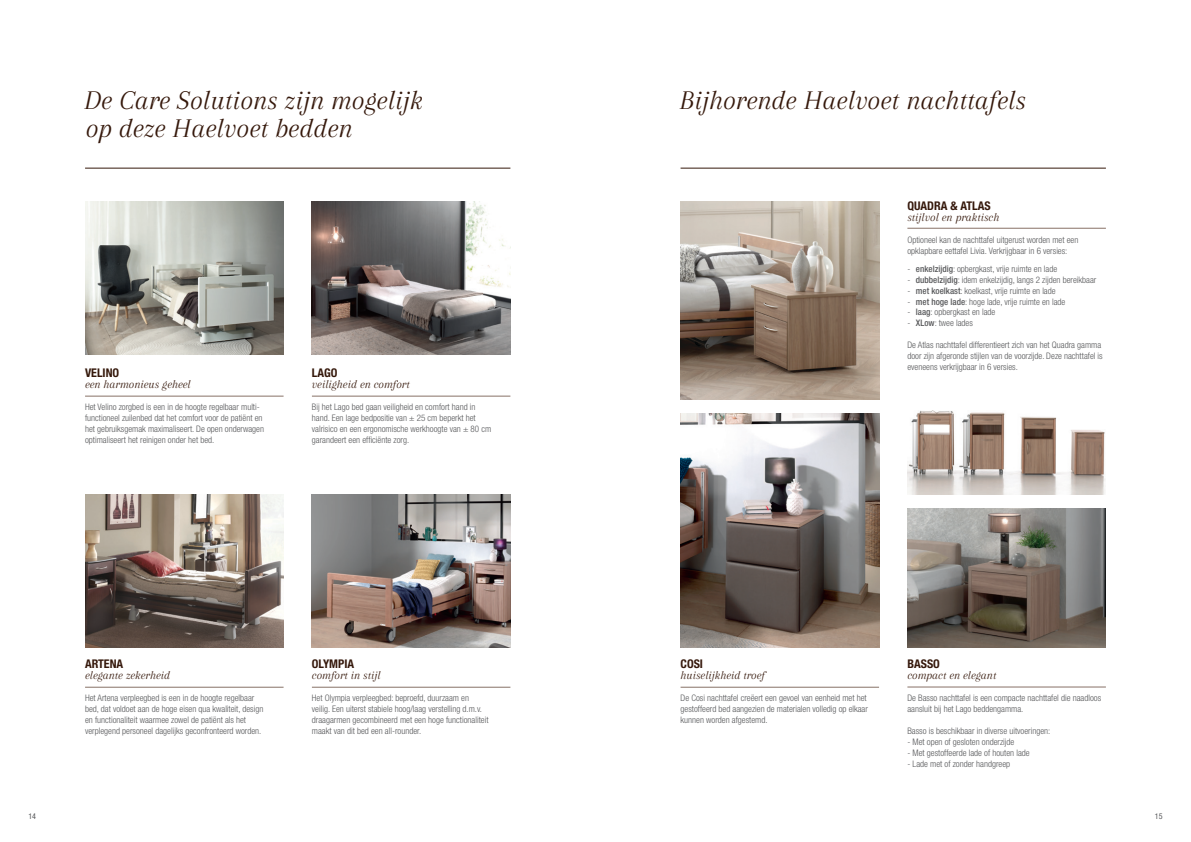
<style>
.page{position:relative;width:1191px;height:842px;background:#fff}
.page>*{position:absolute;margin:0;border:0;box-sizing:border-box;transform-origin:0 0}
.t1{font:italic 28px/28px "Arapey";color:#35180b}
.t2{font:italic 12px "Arapey";color:#35180b}
.t3{font:700 condensed 12px "Helvetica Neue LT Std";color:#35180b}
.t4{font:300 condensed 9px/11px "Helvetica Neue LT Std";color:#57585a}
.t5{font:condensed 8px "Helvetica Neue LT Std";color:#57585a}
.s1{font-weight:500}
</style>
<div class="page">
<img style="left:85px;top:201px;width:198px;height:153px">
<img style="left:312px;top:201px;width:198px;height:153px">
<img style="left:85px;top:494px;width:198px;height:153px">
<img style="left:312px;top:494px;width:198px;height:153px">
<img style="left:907px;top:410px;width:198px;height:85px">
<img style="left:907px;top:509px;width:199px;height:138px">
<img style="left:680px;top:201px;width:199px;height:198px">
<img style="left:680px;top:414px;width:199px;height:233px">
<hr style="left:85px;top:168px;width:425px;height:1px;background:#35180b">
<hr style="left:680px;top:168px;width:426px;height:1px;background:#35180b">
<hr style="left:85px;top:396px;width:198px;height:1px;background:#877166">
<hr style="left:85px;top:687px;width:198px;height:1px;background:#877166">
<hr style="left:312px;top:396px;width:198px;height:1px;background:#877166">
<hr style="left:312px;top:687px;width:198px;height:1px;background:#877166">
<hr style="left:680px;top:687px;width:199px;height:1px;background:#877166">
<hr style="left:907px;top:687px;width:199px;height:1px;background:#877166">
<hr style="left:907px;top:228px;width:199px;height:1px;background:#877166">
<p class="t1" style="left:84px;top:87px;width:340px">De Care Solutions zijn mogelijk op deze Haelvoet bedden</p>
<p class="t3" style="left:85px;top:365px;width:36px">VELINO</p>
<p class="t2" style="left:85px;top:378px;width:107px">een harmonieus geheel</p>
<p class="t4" style="left:85px;top:401px;width:180px">Het Velino zorgbed is een in de hoogte regelbaar multi&shy;functioneel zuilenbed dat het comfort voor de patiënt en het gebruiksgemak maximaliseert. De open onderwagen optimaliseert het reinigen onder het bed.</p>
<p class="t3" style="left:312px;top:365px;width:27px">LAGO</p>
<p class="t2" style="left:312px;top:378px;width:99px">veiligheid en comfort</p>
<p class="t4" style="left:312px;top:401px;width:181px">Bij het Lago bed gaan veiligheid en comfort hand in hand. Een lage bedpositie van ± 25 cm beperkt het valrisico en een ergonomische werkhoogte van ± 80 cm garandeert een efficiënte zorg.</p>
<p class="t3" style="left:85px;top:657px;width:40px">ARTENA</p>
<p class="t2" style="left:85px;top:669px;width:87px">elegante zekerheid</p>
<p class="t4" style="left:85px;top:692px;width:180px">Het Artena verpleegbed is een in de hoogte regelbaar bed, dat voldoet aan de hoge eisen qua kwaliteit, design en functionaliteit waarmee zowel de patiënt als het verplegend personeel dagelijks geconfronteerd worden.</p>
<p class="t3" style="left:312px;top:657px;width:44px">OLYMPIA</p>
<p class="t2" style="left:312px;top:669px;width:70px">comfort in stijl</p>
<p class="t4" style="left:312px;top:692px;width:178px">Het Olympia verpleegbed: beproefd, duurzaam en veilig. Een uiterst stabiele hoog/laag verstelling d.m.v. draagarmen gecombineerd met een hoge functionaliteit maakt van dit bed een all-rounder.</p>
<p class="t1" style="left:679px;top:87px;width:348px">Bijhorende Haelvoet nachttafels</p>
<p class="t3" style="left:907px;top:198px;width:85px">QUADRA &amp; ATLAS</p>
<p class="t2" style="left:907px;top:210px;width:93px">stijlvol en praktisch</p>
<p class="t4" style="left:907px;top:234px;width:172px">Optioneel kan de nachttafel uitgerust worden met een opklapbare eettafel Livia. Verkrijgbaar in 6 versies:</p>
<p class="t4" style="left:907px;top:263px;width:151px">- <span class="s1">enkelzijdig</span>: opbergkast, vrije ruimte en lade</p>
<p class="t4" style="left:907px;top:274px;width:190px">- <span class="s1">dubbelzijdig</span>: idem enkelzijdig, langs 2 zijden bereikbaar</p>
<p class="t4" style="left:907px;top:285px;width:150px">- <span class="s1">met koelkast</span>: koelkast, vrije ruimte en lade</p>
<p class="t4" style="left:907px;top:296px;width:159px">- <span class="s1">met hoge lade</span>: hoge lade, vrije ruimte en lade</p>
<p class="t4" style="left:907px;top:307px;width:89px">- <span class="s1">laag</span>: opbergkast en lade</p>
<p class="t4" style="left:907px;top:317px;width:67px">- <span class="s1">XLow</span>: twee lades</p>
<p class="t4" style="left:907px;top:339px;width:197px">De Atlas nachttafel differentieert zich van het Quadra gamma door zijn afgeronde stijlen van de voorzijde. Deze nachttafel is eveneens verkrijgbaar in 6 versies.</p>
<p class="t3" style="left:680px;top:657px;width:24px">COSI</p>
<p class="t2" style="left:680px;top:669px;width:86px">huiselijkheid troef</p>
<p class="t4" style="left:680px;top:692px;width:189px">De Cosi nachttafel creëert een gevoel van eenheid met het gestoffeerd bed aangezien de materialen volledig op elkaar kunnen worden afgestemd.</p>
<p class="t3" style="left:907px;top:657px;width:34px">BASSO</p>
<p class="t2" style="left:907px;top:669px;width:90px">compact en elegant</p>
<p class="t4" style="left:907px;top:692px;width:195px">De Basso nachttafel is een compacte nachttafel die naadloos aansluit bij het Lago beddengamma.</p>
<p class="t4" style="left:907px;top:725px;width:144px">Basso is beschikbaar in diverse uitvoeringen:</p>
<p class="t4" style="left:907px;top:736px;width:108px">- Met open of gesloten onderzijde</p>
<p class="t4" style="left:907px;top:747px;width:124px">- Met gestoffeerde lade of houten lade</p>
<p class="t4" style="left:907px;top:758px;width:104px">- Lade met of zonder handgreep</p>
<p class="t5" style="left:28px;top:811px;width:9px">14</p>
<p class="t5" style="left:1155px;top:812px;width:9px">15</p>
</div>
